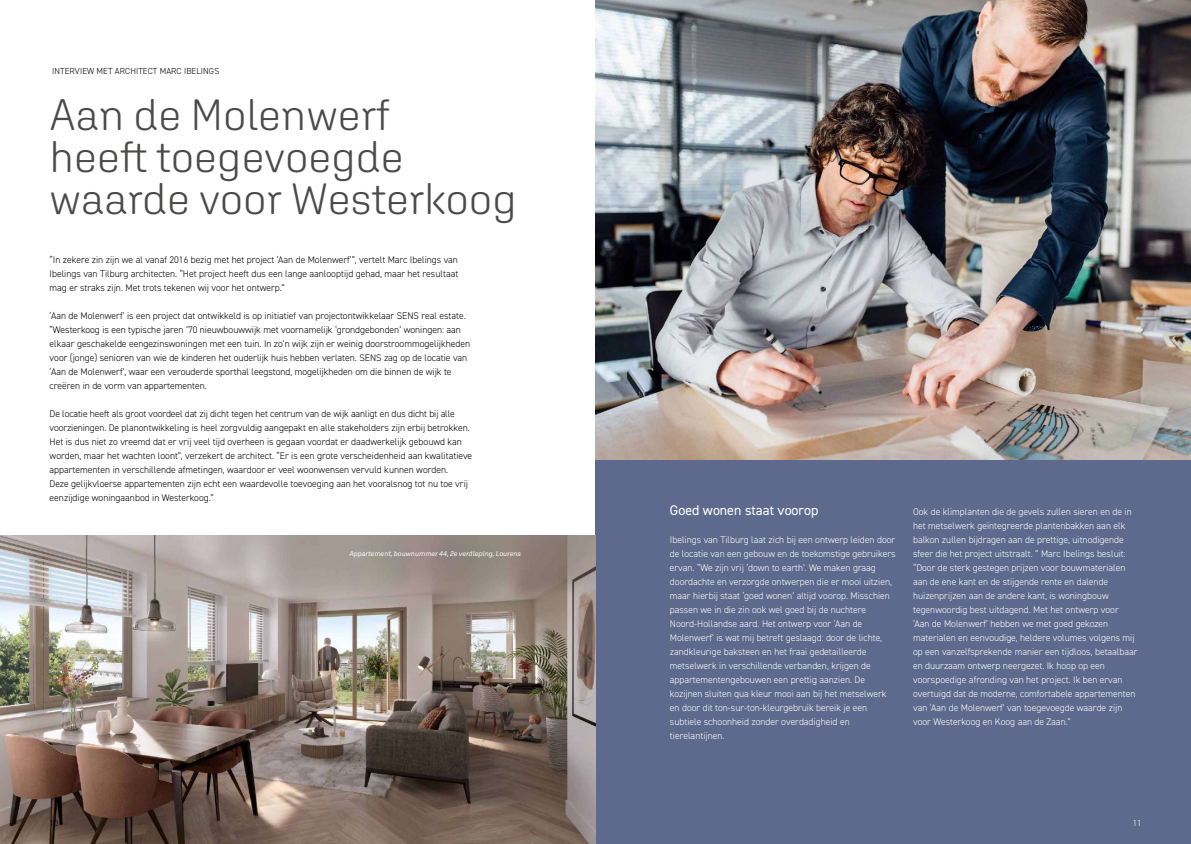
<style>
.page{position:relative;width:1191px;height:844px;background:#fff}
.page>*{position:absolute;margin:0;border:0;box-sizing:border-box;transform-origin:0 0}
.t1{font:300 43.75px/42px "Aglet Sans";color:#4a4a49}
.t2{font:14px "DIN2014";color:#fff}
.t3{font:300 9.62px/14px "DIN2014";color:#fff}
.t4{font:300 9.62px/14px "DIN2014";color:#000}
.t5{font:300 8.75px "DIN2014";letter-spacing:.01em;color:#000}
.t6{font:300 8.75px "DIN2014";color:#fff}
.t7{font:italic 7px "Aglet Sans";color:#fff}
</style>
<div class="page">
<div style="left:595px;top:459px;width:596px;height:384px;background:#5d6a8d"></div>
<img style="left:595px;top:0;width:596px;height:459px">
<img style="left:0;top:536px;width:595px;height:307px">
<p class="t5" style="left:52px;top:65px;width:169px">INTERVIEW MET ARCHITECT MARC IBELINGS</p>
<h1 class="t1" style="left:50px;top:93px;width:469px">Aan de Molenwerf<br>heeft toegevoegde waarde voor Westerkoog</h1>
<p class="t4" style="left:50px;top:252px;width:410px;text-align:justify">“In zekere zin zijn we al vanaf 2016 bezig met het project ‘Aan de Molenwerf’”, vertelt Marc Ibelings van Ibelings van Tilburg architecten. “Het project heeft dus een lange aanlooptijd gehad, maar het resultaat mag er straks zijn. Met trots tekenen wij voor het ontwerp.”</p>
<p class="t4" style="left:50px;top:308px;width:422px">‘Aan de Molenwerf’ is een project dat ontwikkeld is op initiatief van projectontwikkelaar SENS real estate. “Westerkoog is een typische jaren ’70 nieuwbouwwijk met voornamelijk ‘grondgebonden’ woningen: aan elkaar geschakelde eengezinswoningen met een tuin. In zo’n wijk zijn er weinig doorstroommogelijkheden voor (jonge) senioren van wie de kinderen het ouderlijk huis hebben verlaten. SENS zag op de locatie van ‘Aan de Molenwerf’, waar een verouderde sporthal leegstond, mogelijkheden om die binnen de wijk te creëren in de vorm van appartementen.</p>
<p class="t4" style="left:50px;top:406px;width:424px">De locatie heeft als groot voordeel dat zij dicht tegen het centrum van de wijk aanligt en dus dicht bij alle voorzieningen. De planontwikkeling is heel zorgvuldig aangepakt en alle stakeholders zijn erbij betrokken.<br>Het is dus niet zo vreemd dat er vrij veel tijd overheen is gegaan voordat er daadwerkelijk gebouwd kan worden, maar het wachten loont”, verzekert de architect. “Er is een grote verscheidenheid aan kwalitatieve appartementen in verschillende afmetingen, waardoor er veel woonwensen vervuld kunnen worden.<br>Deze gelijkvloerse appartementen zijn echt een waardevolle toevoeging aan het vooralsnog tot nu toe vrij eenzijdige woningaanbod in Westerkoog.”</p>
<p class="t7" style="left:349px;top:549px;width:173px">Appartement, bouwnummer 44, 2e verdieping, Lourens</p>
<h2 class="t2" style="left:670px;top:501px;width:150px">Goed wonen staat voorop</h2>
<p class="t3" style="left:670px;top:532px;width:227px">Ibelings van Tilburg laat zich bij een ontwerp leiden door de locatie van een gebouw en de toekomstige gebruikers ervan. “We zijn vrij ‘down to earth’. We maken graag doordachte en verzorgde ontwerpen die er mooi uitzien, maar hierbij staat ‘goed wonen’ altijd voorop. Misschien passen we in die zin ook wel goed bij de nuchtere Noord-Hollandse aard. Het ontwerp voor ‘Aan de Molenwerf’ is wat mij betreft geslaagd: door de lichte, zandkleurige baksteen en het fraai gedetailleerde metselwerk in verschillende verbanden, krijgen de appartementengebouwen een prettig aanzien. De kozijnen sluiten qua kleur mooi aan bij het metselwerk en door dit ton-sur-ton-kleurgebruik bereik je een subtiele schoonheid zonder overdadigheid en tierelantijnen.</p>
<p class="t3" style="left:913px;top:504px;width:226px">Ook de klimplanten die de gevels zullen sieren en de in het metselwerk geïntegreerde plantenbakken aan elk balkon zullen bijdragen aan de prettige, uitnodigende sfeer die het project uitstraalt. ” Marc Ibelings besluit: “Door de sterk gestegen prijzen voor bouwmaterialen aan de ene kant en de stijgende rente en dalende huizenprijzen aan de andere kant, is woningbouw tegenwoordig best uitdagend. Met het ontwerp voor ‘Aan de Molenwerf’ hebben we met goed gekozen materialen en eenvoudige, heldere volumes volgens mij op een vanzelfsprekende manier een tijdloos, betaalbaar en duurzaam ontwerp neergezet. Ik hoop op een voorspoedige afronding van het project. Ik ben ervan overtuigd dat de moderne, comfortabele appartementen van ‘Aan de Molenwerf’ van toegevoegde waarde zijn voor Westerkoog en Koog aan de Zaan.”</p>
<p class="t5" style="left:50px;top:817px;width:10px">10</p>
<p class="t6" style="left:1132px;top:817px;width:10px">11</p>
</div>
